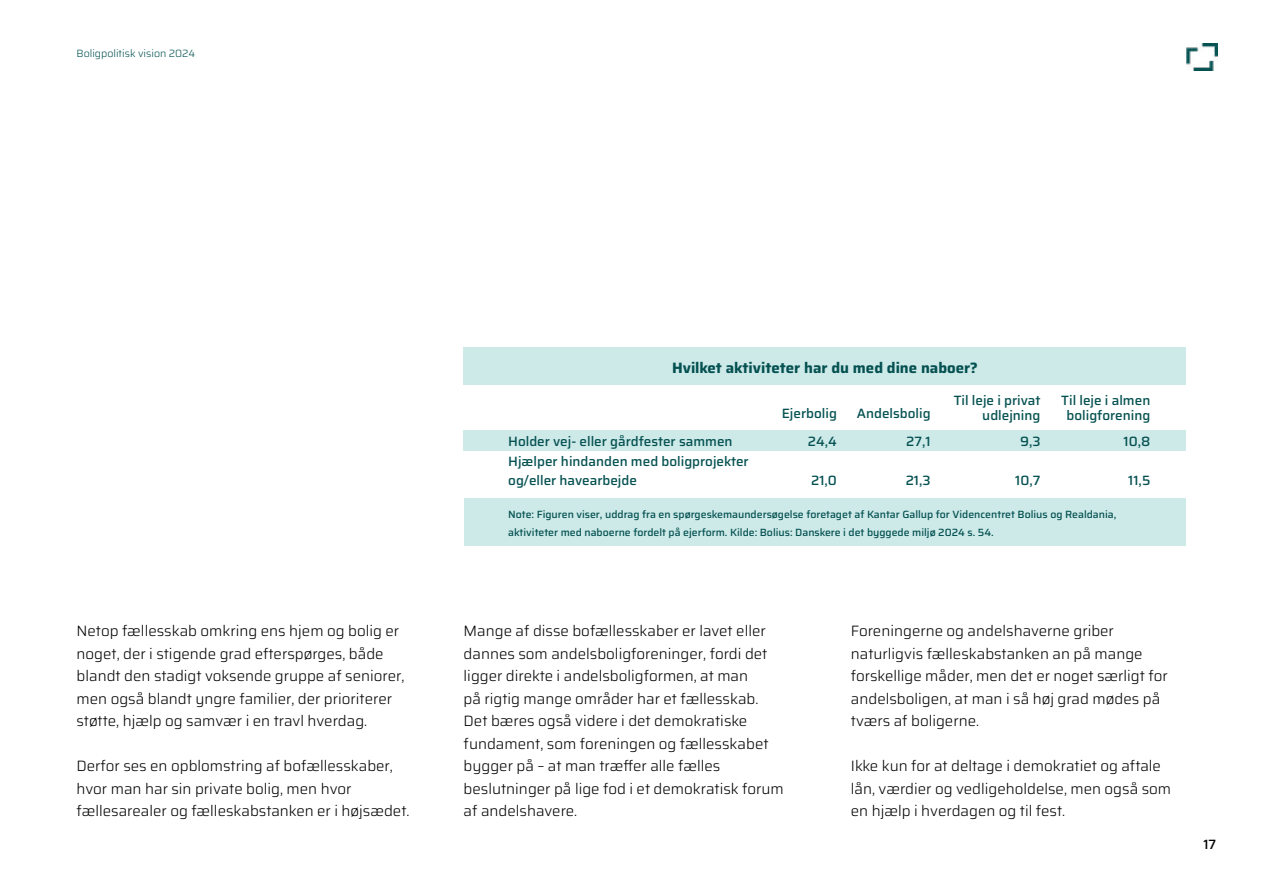
<style>
.page{position:relative;width:1263px;height:893px;background:#fff}
.page>*{position:absolute;margin:0;border:0;box-sizing:border-box;transform-origin:0 0}
.t1{font:300 15px/22.5px "Saira";color:#000}
.t2{font:700 15px "Saira";color:#055151}
.t3{font:500 13.5px/19.5px "Saira";color:#055151}
.t4{font:500 13.5px "Saira";color:#000}
.t5{font:500 10.5px/18px "Saira";color:#055151}
.t6{font:300 10.5px "Saira";color:#055151}
</style>
<div class="page">
<img style="left:1186px;top:44px;width:31px;height:27px">
<div style="left:464px;top:431px;width:722px;height:20px;background:#cdeae9"></div>
<div style="left:464px;top:347px;width:722px;height:38px;background:#cdeae9"></div>
<div style="left:464px;top:498px;width:721px;height:48px;background:#cdeae9"></div>
<p class="t6" style="left:77px;top:45px;width:120px">Boligpolitisk vision 2024</p>
<p class="t1" style="left:77px;top:619px;width:329px">Netop fællesskab omkring ens hjem og bolig er noget, der i stigende grad efterspørges, både blandt den stadigt voksende gruppe af seniorer, men også blandt yngre familier, der prioriterer støtte, hjælp og samvær i en travl hverdag.</p>
<p class="t1" style="left:77px;top:754px;width:334px">Derfor ses en opblomstring af bofællesskaber, hvor man har sin private bolig, men hvor fællesarealer og fælleskabstanken er i højsædet.</p>
<p class="t2" style="left:672px;top:355px;width:307px">Hvilket aktiviteter har du med dine naboer?</p>
<p class="t3" style="left:508px;top:431px;width:242px">Holder vej- eller gårdfester sammen<br>Hjælper hindanden med boligprojekter og/eller havearbejde</p>
<p class="t3" style="left:782px;top:403px;width:57px">Ejerbolig</p>
<p class="t3" style="left:857px;top:403px;width:75px">Andelsbolig</p>
<p class="t3" style="left:808px;top:431px;width:31px">24,4</p>
<p class="t3" style="left:811px;top:470px;width:27px">21,0</p>
<p class="t3" style="left:906px;top:431px;width:26px">27,1</p>
<p class="t3" style="left:906px;top:470px;width:26px">21,3</p>
<p class="t3" style="left:954px;top:392px;width:88px;line-height:15px;text-align:right">Til leje i privat udlejning</p>
<p class="t3" style="left:1061px;top:392px;width:91px;line-height:15px;text-align:center">Til leje i almen boligforening</p>
<p class="t3" style="left:1020px;top:431px;width:22px">9,3</p>
<p class="t3" style="left:1015px;top:470px;width:27px">10,7</p>
<p class="t3" style="left:1123px;top:431px;width:28px">10,8</p>
<p class="t3" style="left:1128px;top:470px;width:24px">11,5</p>
<p class="t5" style="left:508px;top:505px;width:610px">Note: Figuren viser, uddrag fra en spørgeskemaundersøgelse foretaget af Kantar Gallup for Videncentret Bolius og Realdania, aktiviteter med naboerne fordelt på ejerform. Kilde: Bolius: Danskere i det byggede miljø 2024 s. 54.</p>
<p class="t1" style="left:464px;top:619px;width:322px">Mange af disse bofællesskaber er lavet eller dannes som andelsboligforeninger, fordi det ligger direkte i andelsboligformen, at man<br>på rigtig mange områder har et fællesskab.<br>Det bæres også videre i det demokratiske fundament, som foreningen og fællesskabet bygger på – at man træffer alle fælles beslutninger på lige fod i et demokratisk forum af andelshavere.</p>
<p class="t1" style="left:851px;top:619px;width:318px">Foreningerne og andelshaverne griber naturligvis fælleskabstanken an på mange forskellige måder, men det er noget særligt for andelsboligen, at man i så høj grad mødes på tværs af boligerne.</p>
<p class="t1" style="left:851px;top:754px;width:322px">Ikke kun for at deltage i demokratiet og aftale lån, værdier og vedligeholdelse, men også som en hjælp i hverdagen og til fest.</p>
<p class="t4" style="left:1203px;top:833px;width:14px">17</p>
</div>
